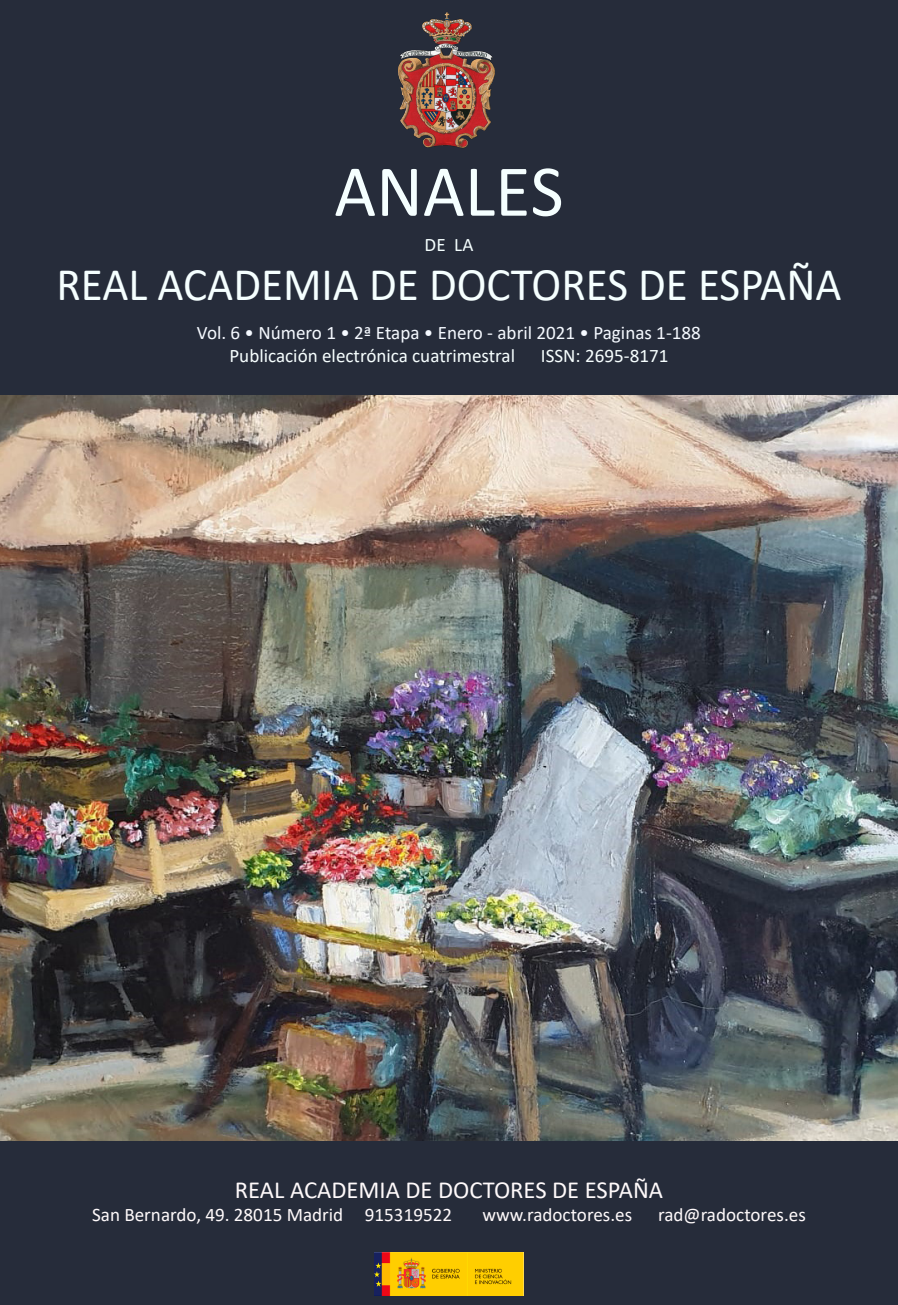
<style>
.page{position:relative;width:898px;height:1305px;background:#262c3a}
.page>*{position:absolute;margin:0;border:0;box-sizing:border-box;transform-origin:0 0}
.t1{font:73.85px "Calibri";color:#f5ffff}
.t2{font:46.9px "Calibri";color:#f5ffff;scale:.96 1}
.t3{font:24.5px "Calibri";color:#fffafb}
.t4{font:19.07px "Calibri";color:#fffafb}
.t5{font:19.07px "Calibri";color:#f5f9ff}
.t6{font:19.07px "Calibri";color:#f7ffff}
.t7{font:19.07px "Calibri";color:#f5ffff}
</style>
<div class="page">
<img style="left:0;top:396px;width:898px;height:745px">
<img style="left:375px;top:1253px;width:148px;height:42px">
<img style="left:398px;top:12px;width:96px;height:136px">
<p class="t1" style="left:334px;top:140px;width:231px">ANALES</p>
<p class="t7" style="left:425px;top:232px;width:50px">DE LA</p>
<p class="t2" style="left:56px;top:252px;width:819px">REAL ACADEMIA DE DOCTORES DE ESPAÑA</p>
<p class="t5" style="left:197px;top:319px;width:505px">Vol. 6 • Número 1 • 2ª Etapa • Enero - abril 2021 • Paginas 1-188</p>
<p class="t6" style="left:229px;top:342px;width:287px">Publicación electrónica cuatrimestral</p>
<p class="t6" style="left:541px;top:342px;width:129px">ISSN: 2695-8171</p>
<p class="t3" style="left:235px;top:1173px;width:430px">REAL ACADEMIA DE DOCTORES DE ESPAÑA</p>
<p class="t4" style="left:92px;top:1201px;width:361px">San Bernardo, 49. 28015 Madrid 915319522</p>
<p class="t4" style="left:482px;top:1201px;width:151px">www.radoctores.es</p>
<p class="t4" style="left:658px;top:1201px;width:149px">rad@radoctores.es</p>
</div>
